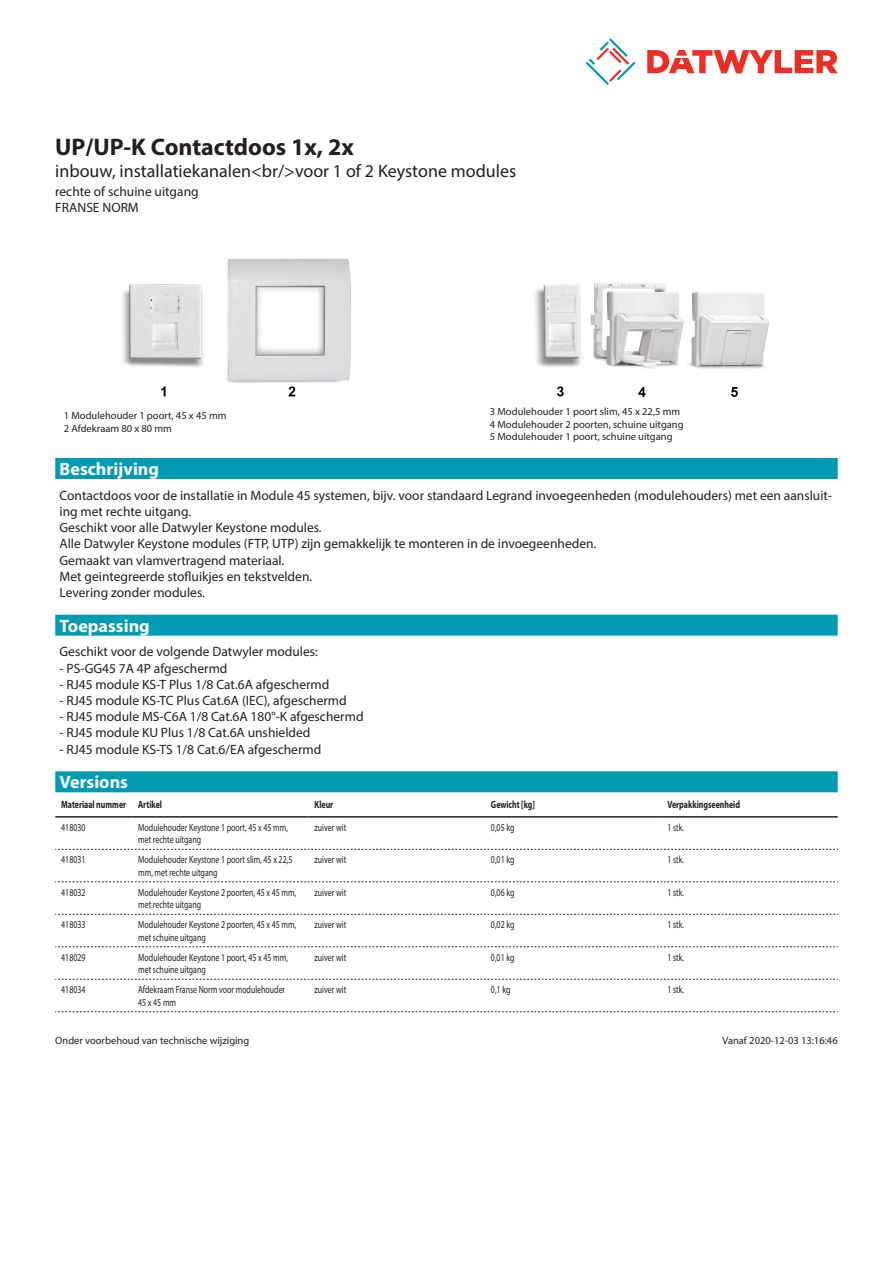
<style>
.page{position:relative;width:893px;height:1263px;background:#fff}
.page>*{position:absolute;margin:0;border:0;box-sizing:border-box;transform-origin:0 0}
.Product_Head{font:700 24px "Myriad Pro";color:#231f20}
.SubHead{font:18px "Myriad Pro";color:#231f20}
.Standard_Head_Proper{font:700 18px "Myriad Pro";color:#fff}
.Standard_text{font:13.5px/16.2px "Myriad Pro";color:#231f20}
.myriadlight{font:10.5px/12.6px "Myriad Pro";color:#231f20;scale:.75 1}
.imagetext{font:10.5px/12.6px "Myriad Pro";color:#231f20}
.Footnote{font:10.5px "Myriad Pro";color:#231f20}
.myriadbold{font:700 10.5px "Myriad Pro";color:#231f20;scale:.75 1}
</style>
<div class="page">
<svg style="left:586px;top:38px;width:49px;height:47px"></svg>
<svg style="left:647px;top:50px;width:191px;height:23px"></svg>
<img style="left:122px;top:258px;width:229px;height:139px">
<img style="left:535px;top:282px;width:235px;height:115px">
<div style="left:55px;top:771px;width:783px;height:21px;background:#009cb3"></div>
<hr style="left:55px;top:816px;width:77px;height:2px;background:#231f20">
<hr style="left:132px;top:816px;width:177px;height:2px;background:#231f20">
<hr style="left:309px;top:816px;width:176px;height:2px;background:#231f20">
<hr style="left:485px;top:816px;width:176px;height:2px;background:#231f20">
<hr style="left:661px;top:816px;width:177px;height:2px;background:#231f20">
<svg style="left:55px;top:849px;width:783px;height:1px"></svg>
<svg style="left:55px;top:881px;width:783px;height:1px"></svg>
<svg style="left:55px;top:914px;width:783px;height:1px"></svg>
<svg style="left:55px;top:946px;width:783px;height:1px"></svg>
<svg style="left:55px;top:979px;width:783px;height:1px"></svg>
<svg style="left:55px;top:1011px;width:783px;height:1px"></svg>
<div style="left:55px;top:458px;width:783px;height:21px;background:#009cb3"></div>
<div style="left:55px;top:615px;width:783px;height:21px;background:#009cb3"></div>
<p class="Product_Head" style="left:55px;top:131px;width:300px">UP/UP-K Contactdoos 1x, 2x</p>
<p class="SubHead" style="left:55px;top:160px;width:462px">inbouw, installatiekanalen&lt;br/&gt;voor 1 of 2 Keystone modules</p>
<p class="Standard_text" style="left:55px;top:183px;width:145px">rechte of schuine uitgang<br>FRANSE NORM</p>
<p class="imagetext" style="left:64px;top:409px;width:164px">1 Modulehouder 1 poort, 45 x 45 mm<br>2 Afdekraam 80 x 80 mm</p>
<p class="imagetext" style="left:490px;top:405px;width:195px">3 Modulehouder 1 poort slim, 45 x 22,5 mm<br>4 Modulehouder 2 poorten, schuine uitgang<br>5 Modulehouder 1 poort, schuine uitgang</p>
<p class="Standard_Head_Proper" style="left:60px;top:457px;width:101px">Beschrijving</p>
<p class="Standard_text" style="left:60px;top:487px;width:774px">Contactdoos voor de installatie in Module 45 systemen, bijv. voor standaard Legrand invoegeenheden (modulehouders) met een aansluit&shy;ing met rechte uitgang.<br>Geschikt voor alle Datwyler Keystone modules.<br>Alle Datwyler Keystone modules (FTP, UTP) zijn gemakkelijk te monteren in de invoegeenheden.<br>Gemaakt van vlamvertragend materiaal.<br>Met geintegreerde stofluikjes en tekstvelden.<br>Levering zonder modules.</p>
<p class="Standard_Head_Proper" style="left:60px;top:614px;width:92px">Toepassing</p>
<p class="Standard_text" style="left:60px;top:643px;width:260px">Geschikt voor de volgende Datwyler modules:</p>
<p class="Standard_text" style="left:60px;top:660px;width:170px">- PS-GG45 7A 4P afgeschermd</p>
<p class="Standard_text" style="left:60px;top:676px;width:271px">- RJ45 module KS-T Plus 1/8 Cat.6A afgeschermd</p>
<p class="Standard_text" style="left:60px;top:692px;width:289px">- RJ45 module KS-TC Plus Cat.6A (IEC), afgeschermd</p>
<p class="Standard_text" style="left:60px;top:708px;width:306px">- RJ45 module MS-C6A 1/8 Cat.6A 180°-K afgeschermd</p>
<p class="Standard_text" style="left:60px;top:724px;width:253px">- RJ45 module KU Plus 1/8 Cat.6A unshielded</p>
<p class="Standard_text" style="left:60px;top:741px;width:263px">- RJ45 module KS-TS 1/8 Cat.6/EA afgeschermd</p>
<p class="Standard_Head_Proper" style="left:60px;top:770px;width:70px">Versions</p>
<p class="myriadbold" style="left:61px;top:798px;width:88px">Materiaal nummer</p>
<p class="myriadbold" style="left:138px;top:798px;width:33px">Artikel</p>
<p class="myriadbold" style="left:315px;top:798px;width:26px">Kleur</p>
<p class="myriadbold" style="left:491px;top:798px;width:60px">Gewicht [kg]</p>
<p class="myriadbold" style="left:667px;top:798px;width:98px">Verpakkingseenheid</p>
<p class="myriadlight" style="left:61px;top:821px;width:34px">418030</p>
<p class="myriadlight" style="left:138px;top:821px;width:201px">Modulehouder Keystone 1 poort, 45 x 45 mm, met rechte uitgang</p>
<p class="myriadlight" style="left:315px;top:821px;width:44px">zuiver wit</p>
<p class="myriadlight" style="left:491px;top:821px;width:33px">0,05 kg</p>
<p class="myriadlight" style="left:667px;top:821px;width:24px">1 stk.</p>
<p class="myriadlight" style="left:61px;top:853px;width:34px">418031</p>
<p class="myriadlight" style="left:138px;top:853px;width:207px">Modulehouder Keystone 1 poort slim, 45 x 22,5 mm, met rechte uitgang</p>
<p class="myriadlight" style="left:315px;top:853px;width:44px">zuiver wit</p>
<p class="myriadlight" style="left:491px;top:853px;width:33px">0,01 kg</p>
<p class="myriadlight" style="left:667px;top:853px;width:24px">1 stk.</p>
<p class="myriadlight" style="left:61px;top:886px;width:34px">418032</p>
<p class="myriadlight" style="left:138px;top:886px;width:212px">Modulehouder Keystone 2 poorten, 45 x 45 mm, met rechte uitgang</p>
<p class="myriadlight" style="left:315px;top:886px;width:44px">zuiver wit</p>
<p class="myriadlight" style="left:491px;top:886px;width:33px">0,06 kg</p>
<p class="myriadlight" style="left:667px;top:886px;width:24px">1 stk.</p>
<p class="myriadlight" style="left:61px;top:918px;width:34px">418033</p>
<p class="myriadlight" style="left:138px;top:918px;width:212px">Modulehouder Keystone 2 poorten, 45 x 45 mm, met schuine uitgang</p>
<p class="myriadlight" style="left:315px;top:918px;width:44px">zuiver wit</p>
<p class="myriadlight" style="left:491px;top:918px;width:33px">0,02 kg</p>
<p class="myriadlight" style="left:667px;top:918px;width:24px">1 stk.</p>
<p class="myriadlight" style="left:61px;top:951px;width:34px">418029</p>
<p class="myriadlight" style="left:138px;top:951px;width:201px">Modulehouder Keystone 1 poort, 45 x 45 mm, met schuine uitgang</p>
<p class="myriadlight" style="left:315px;top:951px;width:44px">zuiver wit</p>
<p class="myriadlight" style="left:491px;top:951px;width:33px">0,01 kg</p>
<p class="myriadlight" style="left:667px;top:951px;width:24px">1 stk.</p>
<p class="myriadlight" style="left:61px;top:983px;width:34px">418034</p>
<p class="myriadlight" style="left:138px;top:983px;width:198px">Afdekraam Franse Norm voor modulehouder<br>45 x 45 mm</p>
<p class="myriadlight" style="left:315px;top:983px;width:44px">zuiver wit</p>
<p class="myriadlight" style="left:491px;top:983px;width:27px">0,1 kg</p>
<p class="myriadlight" style="left:667px;top:983px;width:24px">1 stk.</p>
<p class="Footnote" style="left:55px;top:1033px;width:196px">Onder voorbehoud van technische wijziging</p>
<p class="Footnote" style="left:722px;top:1033px;width:117px">Vanaf 2020-12-03 13:16:46</p>
</div>
